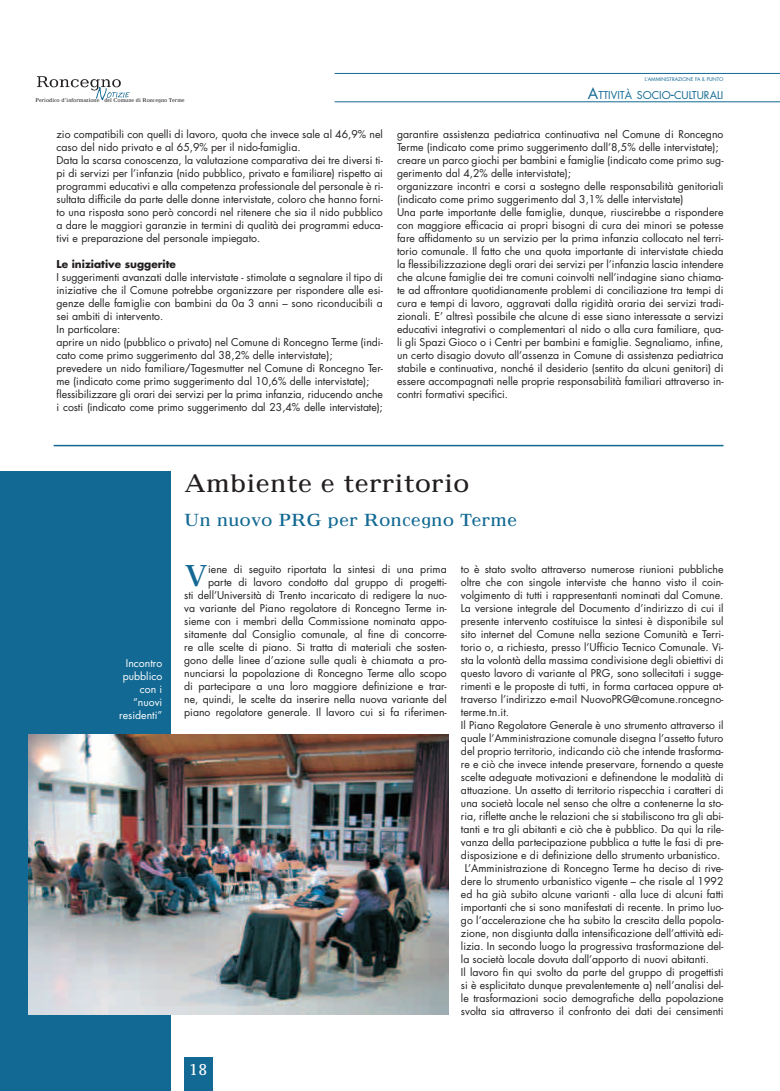
<style>
.page{position:relative;width:780px;height:1091px;background:#fff}
.page>*{position:absolute;margin:0;border:0;box-sizing:border-box;transform-origin:0 0}
.t1{font:27.6px "Maximus";color:#126993;scale:.85 1}
.t2{font:23px "Maximus";color:#231f20;scale:.85 1}
.t3{font:16px "Maximus";color:#126993;scale:.85 1}
.t4{font:14px "Maximus";color:#fff;scale:.8 1}
.t5{font:10.5px/13px "Futura";color:#231f20}
.t6{font:10.5px/13px "Futura";color:#fff;text-align:right}
.t7{font:10.5px "Futura";color:#126993}
.t8{font:700 10.5px "Futura";color:#231f20}
.t9{font:5px "Maximus";color:#231f20;scale:.75 1}
.t10{font:5px "Futura";color:#126993}
.s1{font-size:15px}
</style>
<div class="page">
<div style="left:184px;top:1057px;width:28px;height:34px;background:#126993"></div>
<svg style="left:96px;top:91px;width:34px;height:9px"></svg>
<img style="left:37px;top:76px;width:84px;height:15px">
<hr style="left:334px;top:73px;width:445px;height:1px;background:#126993">
<hr style="left:334px;top:102px;width:445px;height:1px;background:#126993">
<hr style="left:54px;top:445px;width:669px;height:1px;background:#126993">
<div style="left:0;top:471px;width:170px;height:620px;background:#126993"></div>
<img style="left:28px;top:735px;width:420px;height:280px">
<p class="t9" style="left:35px;top:98px;width:200px">Periodico d’informazione del Comune di Roncegno Terme</p>
<p class="t5" style="left:56px;top:129px;width:327px">zio compatibili con quelli di lavoro, quota che invece sale al 46,9% nel caso del nido privato e al 65,9% per il nido-famiglia.<br>Data la scarsa conoscenza, la valutazione comparativa dei tre diversi ti&shy;pi di servizi per l’infanzia (nido pubblico, privato e familiare) rispetto ai programmi educativi e alla competenza professionale del personale è ri&shy;sultata difficile da parte delle donne intervistate, coloro che hanno forni&shy;to una risposta sono però concordi nel ritenere che sia il nido pubblico a dare le maggiori garanzie in termini di qualità dei programmi educa&shy;tivi e preparazione del personale impiegato.</p>
<p class="t8" style="left:56px;top:260px;width:121px">Le iniziative suggerite</p>
<p class="t5" style="left:56px;top:272px;width:328px">I suggerimenti avanzati dalle intervistate - stimolate a segnalare il tipo di iniziative che il Comune potrebbe organizzare per rispondere alle esi&shy;genze delle famiglie con bambini da 0a 3 anni – sono riconducibili a sei ambiti di intervento.<br>In particolare:<br>aprire un nido (pubblico o privato) nel Comune di Roncegno Terme (indi&shy;cato come primo suggerimento dal 38,2% delle intervistate);<br>prevedere un nido familiare/Tagesmutter nel Comune di Roncegno Ter&shy;me (indicato come primo suggerimento dal 10,6% delle intervistate); flessibilizzare gli orari dei servizi per la prima infanzia, riducendo anche i costi (indicato come primo suggerimento dal 23,4% delle intervistate);</p>
<p class="t10" style="left:644px;top:77px;width:80px">L’AMMINISTRAZIONE FA IL PUNTO</p>
<p class="t7" style="left:587px;top:90px;width:137px"><span class="s1">A</span>TTIVITÀ SOCIO<span class="s1">-</span>CULTURALI</p>
<p class="t5" style="left:397px;top:129px;width:328px">garantire assistenza pediatrica continuativa nel Comune di Roncegno Terme (indicato come primo suggerimento dall’8,5% delle intervistate); creare un parco giochi per bambini e famiglie (indicato come primo sug&shy;gerimento dal 4,2% delle intervistate);<br>organizzare incontri e corsi a sostegno delle responsabilità genitoriali (indicato come primo suggerimento dal 3,1% delle intervistate)<br>Una parte importante delle famiglie, dunque, riuscirebbe a rispondere con maggiore efficacia ai propri bisogni di cura dei minori se potesse fare affidamento su un servizio per la prima infanzia collocato nel terri&shy;torio comunale. Il fatto che una quota importante di intervistate chieda la flessibilizzazione degli orari dei servizi per l’infanzia lascia intendere che alcune famiglie dei tre comuni coinvolti nell’indagine siano chiama&shy;te ad affrontare quotidianamente problemi di conciliazione tra tempi di cura e tempi di lavoro, aggravati dalla rigidità oraria dei servizi tradi&shy;zionali. E’ altresì possibile che alcune di esse siano interessate a servizi educativi integrativi o complementari al nido o alla cura familiare, qua&shy;li gli Spazi Gioco o i Centri per bambini e famiglie. Segnaliamo, infine, un certo disagio dovuto all’assenza in Comune di assistenza pediatrica stabile e continuativa, nonché il desiderio (sentito da alcuni genitori) di essere accompagnati nelle proprie responsabilità familiari attraverso in&shy;contri formativi specifici.</p>
<p class="t6" style="left:119px;top:657px;width:45px">Incontro pubblico con i “nuovi residenti”</p>
<h2 class="t2" style="left:184px;top:475px;width:337px">Ambiente e territorio</h2>
<h3 class="t3" style="left:184px;top:514px;width:393px">Un nuovo PRG per Roncegno Terme</h3>
<p class="t5" style="left:184px;top:563px;width:264px;text-align:right">iene di seguito riportata la sintesi di una prima parte di lavoro condotto dal gruppo di progetti-<br>sti dell’Università di Trento incaricato di redigere la nuo&shy;va variante del Piano regolatore di Roncegno Terme in&shy;sieme con i membri della Commissione nominata appo&shy;sitamente dal Consiglio comunale, al fine di concorre&shy;re alle scelte di piano. Si tratta di materiali che sosten&shy;gono delle linee d’azione sulle quali è chiamata a pro&shy;nunciarsi la popolazione di Roncegno Terme allo scopo di partecipare a una loro maggiore definizione e trar&shy;ne, quindi, le scelte da inserire nella nuova variante del piano regolatore generale. Il lavoro cui si fa riferimen-</p>
<p class="t5" style="left:460px;top:563px;width:264px">to è stato svolto attraverso numerose riunioni pubbliche</p>
<h1 class="t1" style="left:184px;top:564px;width:30px">V</h1>
<p class="t5" style="left:460px;top:576px;width:264px">oltre che con singole interviste che hanno visto il coin-</p>
<p class="t5" style="left:460px;top:589px;width:264px">volgimento di tutti i rappresentanti nominati dal Comune.</p>
<p class="t5" style="left:460px;top:602px;width:264px">La versione integrale del Documento d’indirizzo di cui il</p>
<p class="t5" style="left:460px;top:615px;width:264px">presente intervento costituisce la sintesi è disponibile sul</p>
<p class="t5" style="left:460px;top:628px;width:264px">sito internet del Comune nella sezione Comunità e Terri-</p>
<p class="t5" style="left:460px;top:641px;width:264px">torio o, a richiesta, presso l’Ufficio Tecnico Comunale. Vi-</p>
<p class="t5" style="left:460px;top:654px;width:264px">sta la volontà della massima condivisione degli obiettivi di</p>
<p class="t5" style="left:460px;top:667px;width:264px">questo lavoro di variante al PRG, sono sollecitati i sugge-</p>
<p class="t5" style="left:460px;top:680px;width:264px">rimenti e le proposte di tutti, in forma cartacea oppure at-</p>
<p class="t5" style="left:460px;top:693px;width:264px">traverso l’indirizzo e-mail NuovoPRG@comune.roncegno-</p>
<p class="t5" style="left:460px;top:706px;width:50px">terme.tn.it.</p>
<p class="t5" style="left:460px;top:719px;width:264px">Il Piano Regolatore Generale è uno strumento attraverso il</p>
<p class="t5" style="left:460px;top:732px;width:264px">quale l’Amministrazione comunale disegna l’assetto futuro</p>
<p class="t5" style="left:460px;top:745px;width:264px">del proprio territorio, indicando ciò che intende trasforma-</p>
<p class="t5" style="left:460px;top:758px;width:264px">re e ciò che invece intende preservare, fornendo a queste</p>
<p class="t5" style="left:460px;top:771px;width:264px">scelte adeguate motivazioni e definendone le modalità di</p>
<p class="t5" style="left:460px;top:784px;width:264px">attuazione. Un assetto di territorio rispecchia i caratteri di</p>
<p class="t5" style="left:460px;top:797px;width:264px">una società locale nel senso che oltre a contenerne la sto-</p>
<p class="t5" style="left:460px;top:810px;width:264px">ria, riflette anche le relazioni che si stabiliscono tra gli abi-</p>
<p class="t5" style="left:460px;top:823px;width:264px">tanti e tra gli abitanti e ciò che è pubblico. Da qui la rile-</p>
<p class="t5" style="left:460px;top:836px;width:264px">vanza della partecipazione pubblica a tutte le fasi di pre-</p>
<p class="t5" style="left:460px;top:849px;width:261px">disposizione e di definizione dello strumento urbanistico.</p>
<p class="t5" style="left:464px;top:862px;width:260px">L’Amministrazione di Roncegno Terme ha deciso di rive-</p>
<p class="t5" style="left:460px;top:875px;width:264px">dere lo strumento urbanistico vigente – che risale al 1992</p>
<p class="t5" style="left:460px;top:888px;width:264px">ed ha già subito alcune varianti - alla luce di alcuni fatti</p>
<p class="t5" style="left:460px;top:901px;width:264px">importanti che si sono manifestati di recente. In primo luo-</p>
<p class="t5" style="left:460px;top:914px;width:264px">go l’accelerazione che ha subito la crescita della popola-</p>
<p class="t5" style="left:460px;top:927px;width:264px">zione, non disgiunta dalla intensificazione dell’attività edi-</p>
<p class="t5" style="left:460px;top:940px;width:264px">lizia. In secondo luogo la progressiva trasformazione del-</p>
<p class="t5" style="left:460px;top:953px;width:249px">la società locale dovuta dall’apporto di nuovi abitanti.</p>
<p class="t5" style="left:460px;top:966px;width:264px">Il lavoro fin qui svolto da parte del gruppo di progettisti</p>
<p class="t5" style="left:460px;top:979px;width:264px">si è esplicitato dunque prevalentemente a) nell’analisi del-</p>
<p class="t5" style="left:460px;top:992px;width:264px">le trasformazioni socio demografiche della popolazione</p>
<p class="t5" style="left:460px;top:1005px;width:264px">svolta sia attraverso il confronto dei dati dei censimenti</p>
<h3 class="t4" style="left:189px;top:1064px;width:25px">18</h3>
</div>
